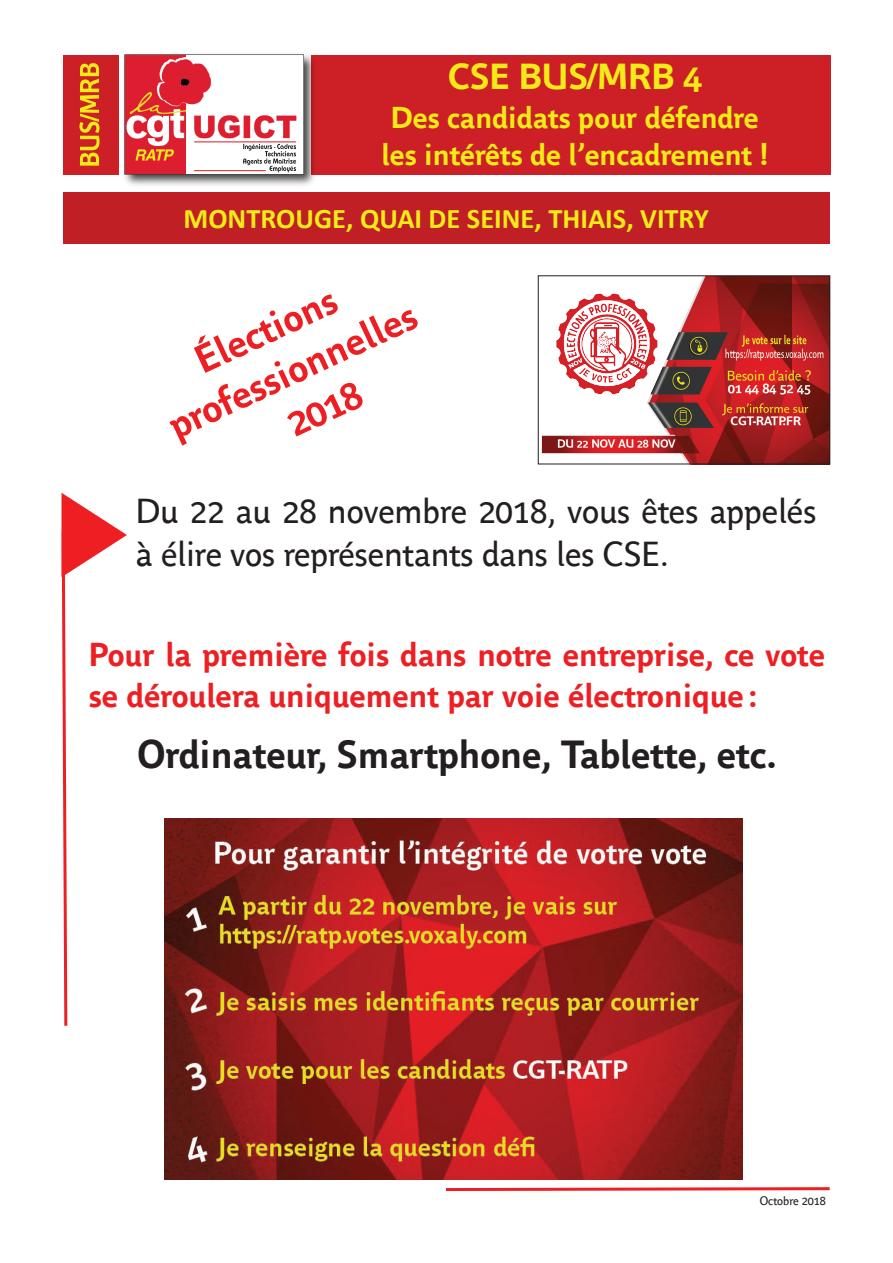
<style>
.page{position:relative;width:893px;height:1263px;background:#fff}
.page>*{position:absolute;margin:0;border:0;box-sizing:border-box;transform-origin:0 0}
.t1{font:700 39px "Parisine Office";color:#231f20}
.t2{font:700 36px "Parisine Office";color:#f2eb17}
.t3{font:34.5px/42.5px "Parisine Office";color:#231f20}
.t4{font:700 33px/40.7px "Parisine Office";color:#ee1f23}
.t5{font:700 30px/37px "Parisine Office";color:#f2eb17;text-align:center}
.t6{font:700 28.5px "Calibri";color:#f2eb17}
.t7{font:12px "Parisine Office";color:#231f20}
</style>
<div class="page">
<img style="left:61px;top:492px;width:66px;height:81px">
<div style="left:311px;top:55px;width:519px;height:119px;background:#cd2026"></div>
<img style="left:124px;top:54px;width:196px;height:131px">
<svg style="left:61px;top:529px;width:8px;height:497px"></svg>
<svg style="left:446px;top:1187px;width:384px;height:4px"></svg>
<img style="left:165px;top:819px;width:578px;height:360px">
<img style="left:541px;top:277px;width:287px;height:185px">
<div style="left:538px;top:275px;width:292px;height:189px;border:1px solid #231f20"></div>
<svg style="left:169px;top:294px;width:249px;height:151px"></svg>
<div style="left:63px;top:55px;width:55px;height:119px;background:#cd2026"></div>
<svg style="left:79px;top:63px;width:21px;height:103px"></svg>
<div style="left:63px;top:193px;width:767px;height:51px;background:#c02025"></div>
<p class="t2" style="left:448px;top:50px;width:255px">CSE BUS/MRB 4</p>
<p class="t5" style="left:381px;top:98px;width:388px">Des candidats pour défendre les intérêts de l’encadrement !</p>
<p class="t6" style="left:184px;top:199px;width:527px">MONTROUGE, QUAI DE SEINE, THIAIS, VITRY</p>
<p class="t3" style="left:136px;top:488px;width:682px">Du 22 au 28 novembre 2018, vous êtes appelés à élire vos représentants dans les CSE.</p>
<p class="t4" style="left:89px;top:633px;width:738px">Pour la première fois dans notre entreprise, ce vote se déroulera uniquement par voie électronique :</p>
<p class="t1" style="left:137px;top:725px;width:641px">Ordinateur, Smartphone, Tablette, etc.</p>
<p class="t7" style="left:760px;top:1192px;width:68px">Octobre 2018</p>
</div>
